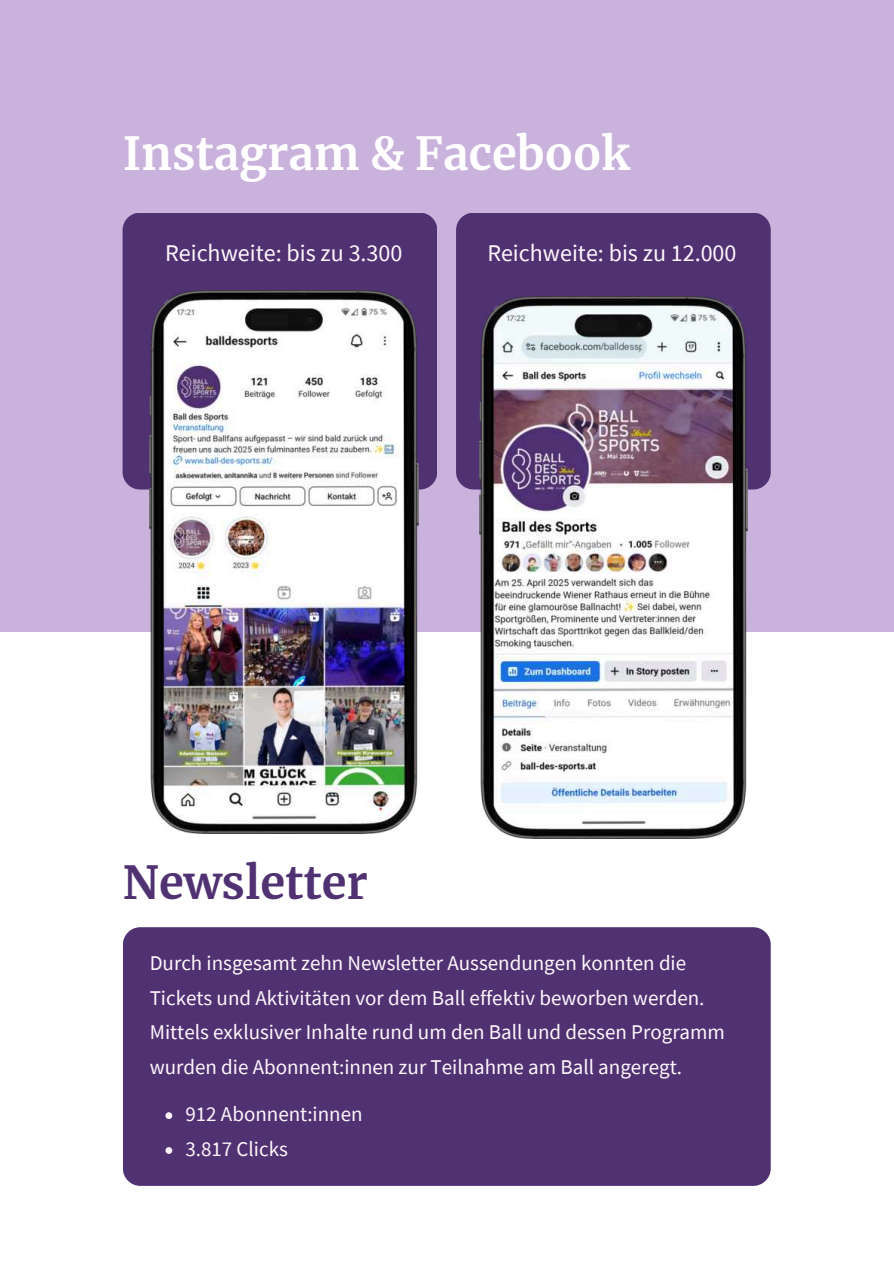
<style>
.page{position:relative;width:894px;height:1264px;background:#fff}
.page>*{position:absolute;margin:0;border:0;box-sizing:border-box;transform-origin:0 0}
.t1{font:700 45px "Merriweather";color:#fff}
.t2{font:700 45px "Merriweather";color:#503273}
.t3{font:24px "Source Sans Pro";color:#fff7fc}
.t4{font:21px/34.8px "Source Sans Pro";color:#fff7fc}
</style>
<div class="page">
<div style="left:0;top:0;width:893px;height:631px;background:#c9b2db"></div>
<div style="left:122px;top:213px;width:315px;height:276px;background:#503273;border-radius:17px"></div>
<div style="left:123px;top:927px;width:647px;height:258px;background:#503273;border-radius:17px"></div>
<div style="left:456px;top:213px;width:314px;height:276px;background:#503273;border-radius:17px"></div>
<img style="left:479px;top:296px;width:268px;height:542px">
<img style="left:150px;top:291px;width:268px;height:542px">
<svg style="left:165px;top:1112px;width:7px;height:6px"></svg>
<svg style="left:165px;top:1147px;width:7px;height:6px"></svg>
<h1 class="t1" style="left:123px;top:122px;width:508px">Instagram &amp; Facebook</h1>
<p class="t3" style="left:165px;top:238px;width:239px">Reichweite: bis zu 3.300</p>
<p class="t3" style="left:487px;top:238px;width:250px">Reichweite: bis zu 12.000</p>
<h1 class="t2" style="left:123px;top:851px;width:246px">Newsletter</h1>
<p class="t4" style="left:150px;top:945px;width:576px">Durch insgesamt zehn Newsletter Aussendungen konnten die Tickets und Aktivitäten vor dem Ball effektiv beworben werden.<br>Mittels exklusiver Inhalte rund um den Ball und dessen Programm wurden die Abonnent:innen zur Teilnahme am Ball angeregt.</p>
<p class="t4" style="left:185px;top:1096px;width:179px">912 Abonnent:innen<br>3.817 Clicks</p>
</div>
